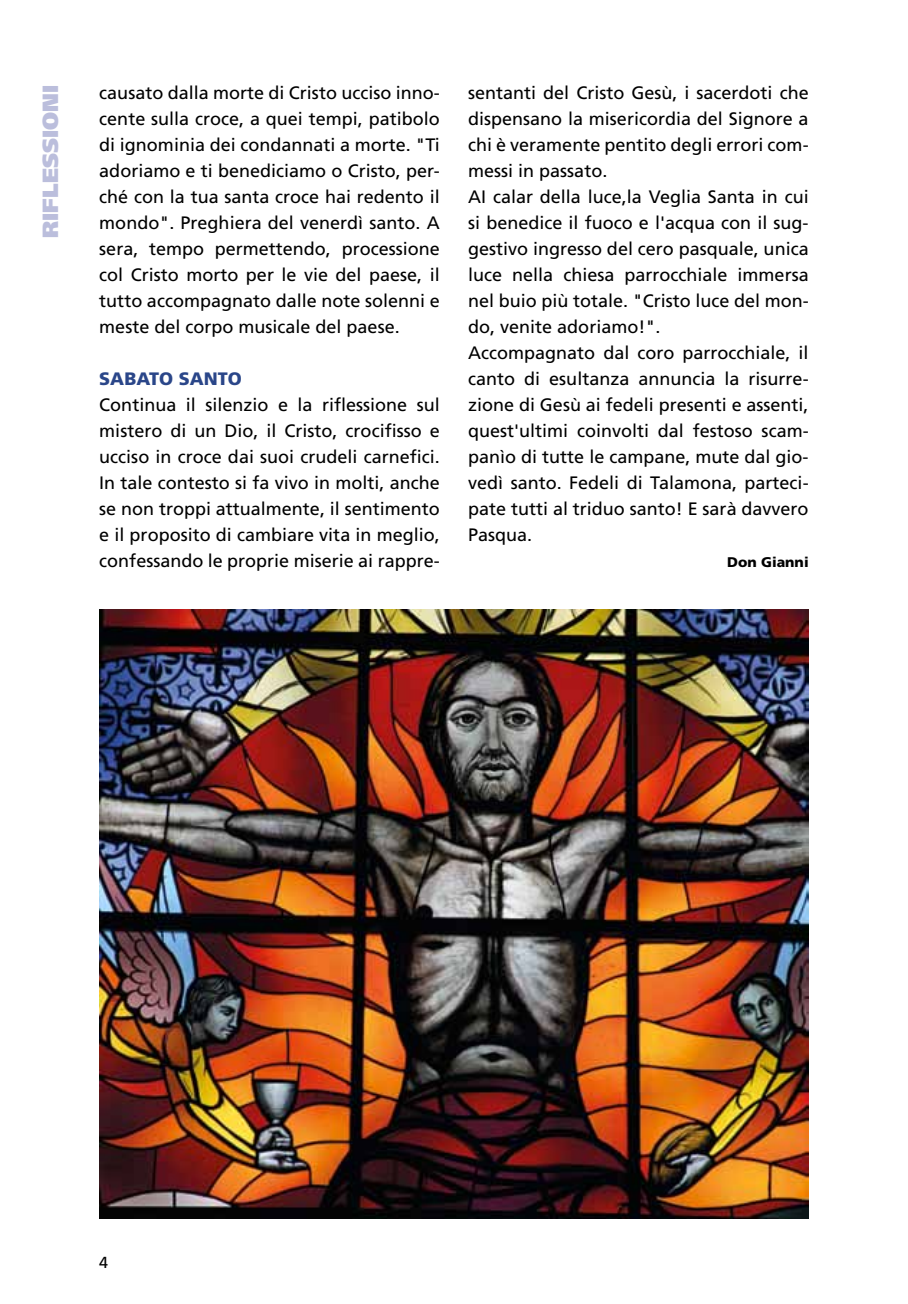
<style>
.page{position:relative;width:908px;height:1304px;background:#fff}
.page>*{position:absolute;margin:0;border:0;box-sizing:border-box;transform-origin:0 0}
.t1{font:900 22px "Frutiger";color:#bbbedc}
.t2{font:18px/26px "Frutiger";color:#000;text-align:justify}
.t3{font:900 18px "Frutiger";color:#2a4689}
.t4{font:16px "Frutiger";color:#000}
.t5{font:900 14px "Frutiger";color:#000}
</style>
<div class="page">
<img style="left:99px;top:609px;width:709px;height:610px">
<p class="t1" style="left:37px;top:238px;width:154px;rotate:-90deg">Riflessioni</p>
<p class="t2" style="left:99px;top:80px;width:342px">causato dalla morte di Cristo ucciso inno&shy;cente sulla croce, a quei tempi, patibolo di ignominia dei condannati a morte. "Ti adoriamo e ti benediciamo o Cristo, per&shy;ché con la tua santa croce hai redento il mondo". Preghiera del venerdì santo. A sera, tempo permettendo, processione col Cristo morto per le vie del paese, il tutto accompagnato dalle note solenni e meste del corpo musicale del paese.</p>
<p class="t3" style="left:99px;top:368px;width:144px">SABATO SANTO</p>
<p class="t2" style="left:99px;top:392px;width:342px">Continua il silenzio e la riflessione sul mistero di un Dio, il Cristo, crocifisso e ucciso in croce dai suoi crudeli carnefici.<br>I n tale contesto si fa vivo in molti, anche se non troppi attualmente, il sentimento e il proposito di cambiare vita in meglio, confessando le proprie miserie ai rappre-</p>
<p class="t2" style="left:468px;top:80px;width:342px;text-align:left">sentanti del Cristo Gesù, i sacerdoti che dispensano la misericordia del Signore a chi è veramente pentito degli errori com&shy;messi in passato.<br>AI calar della luce,la Veglia Santa in cui si benedice il fuoco e l'acqua con il sug&shy;gestivo ingresso del cero pasquale, unica luce nella chiesa parrocchiale immersa nel buio più totale. "Cristo luce del mon&shy;do, venite adoriamo!".<br>Accompagnato dal coro parrocchiale, il canto di esultanza annuncia la risurre&shy;zione di Gesù ai fedeli presenti e assenti, quest'ultimi coinvolti dal festoso scam&shy;panìo di tutte le campane, mute dal gio&shy;vedì santo. Fedeli di Talamona, parteci&shy;pate tutti al triduo santo! E sarà davvero Pasqua.</p>
<p class="t5" style="left:727px;top:554px;width:83px">Don Gianni</p>
<p class="t4" style="left:99px;top:1253px;width:10px">4</p>
</div>
